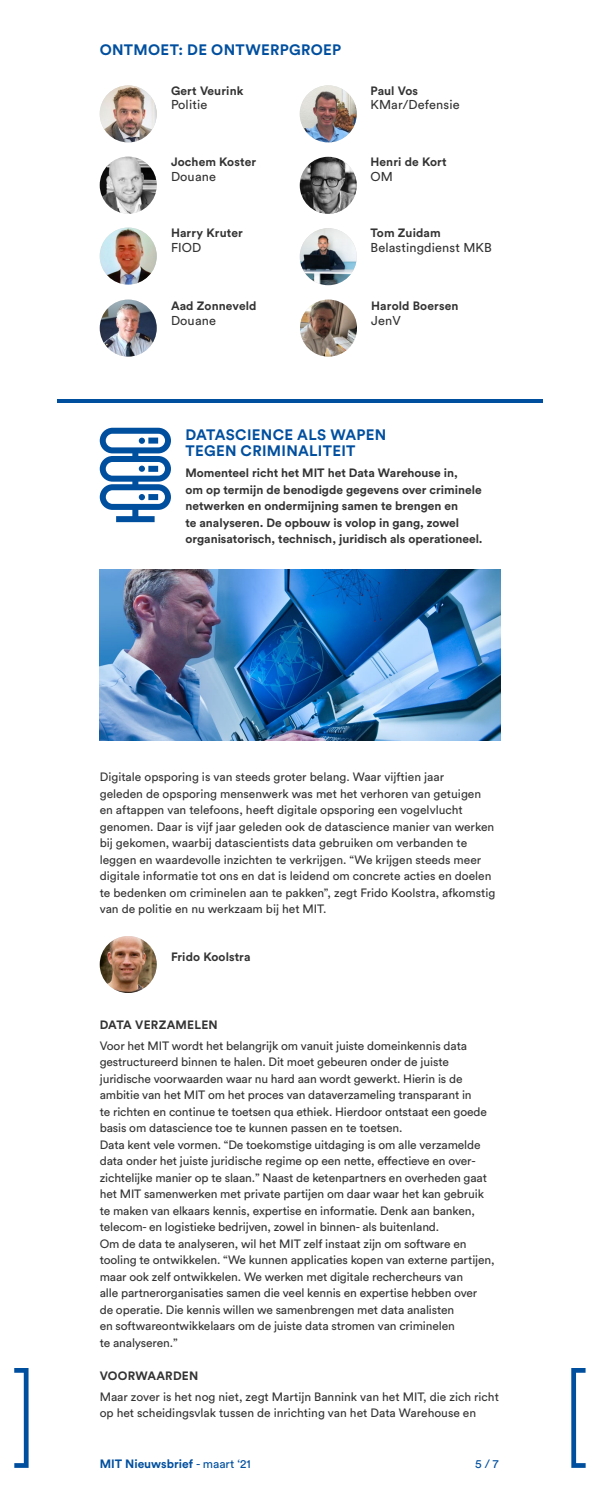
<style>
.page{position:relative;width:600px;height:1500px;background:#fff}
.page>*{position:absolute;margin:0;border:0;box-sizing:border-box;transform-origin:0 0}
.t1{font:700 15px/16.5px "Circular Std";letter-spacing:.02em;color:#004f9f}
.t2{font:12.75px "Circular Std";letter-spacing:.01em;color:#333}
.t3{font:12px/16.5px "Circular Std";letter-spacing:-.01em;color:#333}
.t4{font:700 12px/16.5px "Circular Std";color:#333}
.t5{font:700 12px "Circular Std";letter-spacing:.02em;color:#333}
.t6{font:700 12px "Circular Std";color:#004f9f}
.t7{font:12px "Circular Std";color:#004f9f}
.s1{font-weight:400}
</style>
<div class="page">
<svg style="left:14px;top:1368px;width:15px;height:100px"></svg>
<svg style="left:571px;top:1368px;width:15px;height:100px"></svg>
<svg style="left:100px;top:428px;width:71px;height:94px"></svg>
<img style="left:100px;top:570px;width:400px;height:171px">
<hr style="left:57px;top:399px;width:486px;height:4px;background:#004f9f">
<img style="left:100px;top:85px;width:57px;height:57px;border-radius:28px">
<img style="left:100px;top:157px;width:57px;height:57px;border-radius:28px">
<img style="left:100px;top:228px;width:57px;height:57px;border-radius:28px">
<img style="left:100px;top:300px;width:57px;height:57px;border-radius:28px">
<img style="left:300px;top:300px;width:57px;height:57px;border-radius:28px">
<img style="left:300px;top:85px;width:57px;height:57px;border-radius:28px">
<img style="left:300px;top:157px;width:57px;height:57px;border-radius:28px">
<img style="left:300px;top:228px;width:57px;height:57px;border-radius:28px">
<img style="left:100px;top:936px;width:57px;height:57px;border-radius:28px">
<p class="t1" style="left:100px;top:41px;width:243px">ONTMOET: DE ONTWERPGROEP</p>
<p class="t4" style="left:171px;top:82px;width:74px">Gert Veurink</p>
<p class="t2" style="left:171px;top:97px;width:38px">Politie</p>
<p class="t4" style="left:370px;top:82px;width:49px">Paul Vos</p>
<p class="t2" style="left:370px;top:97px;width:91px">KMar/Defensie</p>
<p class="t4" style="left:171px;top:154px;width:87px">Jochem Koster</p>
<p class="t2" style="left:171px;top:168px;width:47px">Douane</p>
<p class="t4" style="left:370px;top:154px;width:78px">Henri de Kort</p>
<p class="t2" style="left:370px;top:168px;width:24px">OM</p>
<p class="t4" style="left:171px;top:225px;width:73px">Harry Kruter</p>
<p class="t2" style="left:171px;top:239px;width:32px">FIOD</p>
<p class="t4" style="left:370px;top:225px;width:72px">Tom Zuidam</p>
<p class="t2" style="left:370px;top:239px;width:123px">Belastingdienst MKB</p>
<p class="t4" style="left:171px;top:298px;width:87px">Aad Zonneveld</p>
<p class="t2" style="left:171px;top:312px;width:47px">Douane</p>
<p class="t4" style="left:371px;top:298px;width:89px">Harold Boersen</p>
<p class="t2" style="left:371px;top:312px;width:31px">JenV</p>
<p class="t1" style="left:185px;top:426px;width:203px">DATASCIENCE ALS WAPEN<br>TEGEN -CRIMINALITEIT</p>
<p class="t4" style="left:185px;top:464px;width:299px">Momenteel richt het MIT het Data Warehouse in,<br>om op termijn de benodigde gegevens over criminele netwerken en ondermijning samen te brengen en<br>te analyseren. De opbouw is volop in gang, zowel organisatorisch, technisch, juridisch als operationeel.</p>
<p class="t3" style="left:100px;top:769px;width:397px">Digitale opsporing is van steeds groter belang. Waar vijftien jaar<br>geleden de opsporing mensenwerk was met het verhoren van getuigen en aftappen van telefoons, heeft digitale opsporing een vogelvlucht genomen. Daar is vijf jaar geleden ook de datascience manier van werken bij gekomen, waarbij datascientists data gebruiken om verbanden te leggen en waardevolle inzichten te verkrijgen. “We krijgen steeds meer digitale informatie tot ons en dat is leidend om concrete acties en doelen te bedenken om criminelen aan te pakken”, zegt Frido Koolstra, afkomstig van de politie en nu werkzaam bij het MIT.</p>
<p class="t4" style="left:171px;top:948px;width:81px">Frido Koolstra</p>
<p class="t5" style="left:100px;top:1017px;width:120px">DATA VERZAMELEN</p>
<p class="t3" style="left:100px;top:1037px;width:397px">Voor het MIT wordt het belangrijk om vanuit juiste domeinkennis data gestructureerd binnen te halen. Dit moet gebeuren onder de juiste juridische voorwaarden waar nu hard aan wordt gewerkt. Hierin is de ambitie van het MIT om het proces van dataverzameling transparant in<br>te richten en continue te toetsen qua ethiek. Hierdoor ontstaat een goede basis om datascience toe te kunnen passen en te toetsen.<br>Data kent vele vormen. “De toekomstige uitdaging is om alle verzamelde data onder het juiste juridische regime op een nette, effectieve en over&shy;zichtelijke manier op te slaan.” Naast de ketenpartners en overheden gaat het MIT samenwerken met private partijen om daar waar het kan gebruik te maken van elkaars kennis, expertise en informatie. Denk aan banken, telecom- en logistieke bedrijven, zowel in binnen- als buitenland.<br>Om de data te analyseren, wil het MIT zelf instaat zijn om software en tooling te ontwikkelen. “We kunnen applicaties kopen van externe partijen, maar ook zelf ontwikkelen. We werken met digitale rechercheurs van<br>alle partnerorganisaties samen die veel kennis en expertise hebben over<br>de operatie. Die kennis willen we samenbrengen met data analisten<br>en softwareontwikkelaars om de juiste data stromen van criminelen<br>te analyseren.”</p>
<p class="t5" style="left:100px;top:1368px;width:100px">VOORWAARDEN</p>
<p class="t3" style="left:100px;top:1388px;width:401px">Maar zover is het nog niet, zegt Martijn Bannink van het MIT, die zich richt op het scheidingsvlak tussen de inrichting van het Data Warehouse en</p>
<p class="t6" style="left:100px;top:1456px;width:153px">MIT Nieuwsbrief <span class="s1">- maart ‘21</span></p>
<p class="t7" style="left:475px;top:1456px;width:25px">5 / 7</p>
</div>
